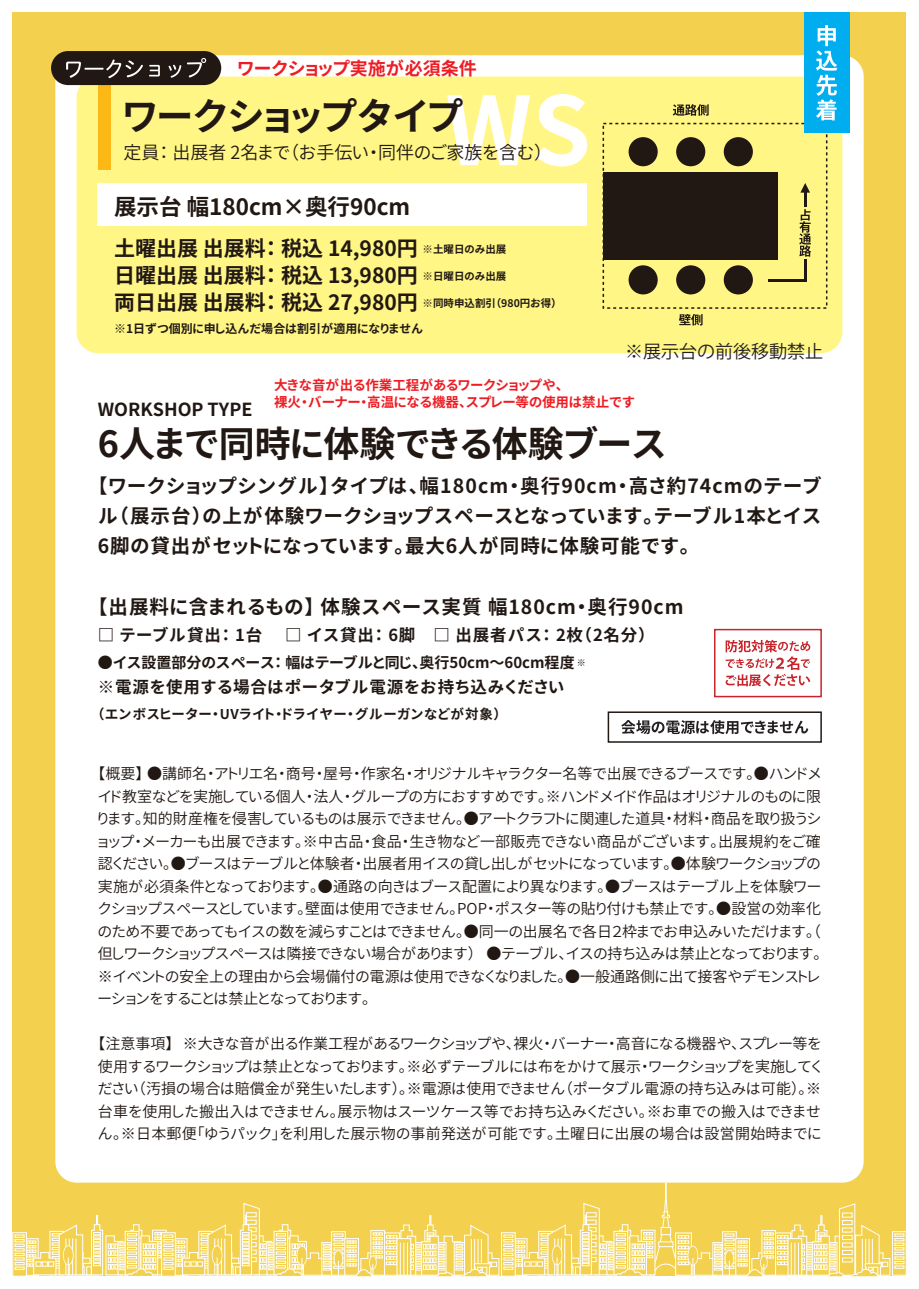
<style>
.page{position:relative;width:919px;height:1289px;background:#fff}
.page>*{position:absolute;margin:0;border:0;box-sizing:border-box;transform-origin:0 0}
.t1{font:37.5px "Gen Shin Gothic P Bold";color:#211814}
.t2{font:36px "Gen Shin Gothic P Bold";color:#211814}
.t3{font:22.5px "Gen Shin Gothic P Bold";color:#211814}
.t4{font:21px/27px "Gen Shin Gothic P Bold";color:#211814}
.t5{font:19.5px/30px "Gen Shin Gothic P Bold";letter-spacing:.05em;color:#211814;text-align:justify}
.t6{font:18px "Gen Shin Gothic P Normal";color:#211814}
.t7{font:18px "Gen Shin Gothic P Bold";color:#ee1d23}
.t8{font:18px "Gen Shin Gothic P Bold";color:#211814}
.t9{font:18px "Koz Go Pro";color:#231f20}
.t10{font:16.5px "Gen Shin Gothic P Bold";letter-spacing:.05em;color:#211814}
.t11{font:15px/22.5px "Gen Shin Gothic P Normal";letter-spacing:.01em;color:#211814;text-align:justify}
.t12{font:15px "Gen Shin Gothic P Bold";color:#211814}
.t13{font:13.5px/16.5px "Gen Shin Gothic P Bold";color:#ee1d23}
.t14{font:13.5px "Gen Shin Gothic P Bold";letter-spacing:.05em;color:#211814}
.t15{font:12px "Gen Shin Gothic P Bold";color:#211814}
.s1{font-size:9px}
</style>
<div class="page">
<div style="left:13px;top:13px;width:893px;height:1263px;background:#f3d14f"></div>
<svg style="left:12px;top:1232px;width:3px;height:44px"></svg>
<svg style="left:904px;top:1231px;width:2px;height:44px"></svg>
<svg style="left:15px;top:1182px;width:889px;height:95px"></svg>
<div style="left:55px;top:55px;width:808px;height:1127px;background:#fff;border-radius:21px"></div>
<div style="left:77px;top:77px;width:765px;height:276px;background:#fff685;border-radius:21px"></div>
<div style="left:98px;top:183px;width:489px;height:42px;background:#fff"></div>
<svg style="left:447px;top:95px;width:83px;height:70px"></svg>
<svg style="left:536px;top:94px;width:51px;height:72px"></svg>
<div style="left:98px;top:64px;width:13px;height:106px;background:#fcb814"></div>
<div style="left:51px;top:51px;width:170px;height:34px;background:#211814;border-radius:17px"></div>
<svg style="left:66px;top:59px;width:77px;height:19px"></svg>
<svg style="left:149px;top:65px;width:11px;height:11px"></svg>
<svg style="left:168px;top:65px;width:13px;height:13px"></svg>
<svg style="left:187px;top:58px;width:19px;height:19px"></svg>
<svg style="left:725px;top:639px;width:85px;height:47px"></svg>
<div style="left:714px;top:629px;width:107px;height:68px;border:2px solid #c8242b"></div>
<div style="left:603px;top:172px;width:175px;height:87px;background:#211814"></div>
<div style="left:723px;top:137px;width:29px;height:29px;background:#211814;border-radius:50%"></div>
<div style="left:628px;top:137px;width:29px;height:29px;background:#211814;border-radius:50%"></div>
<div style="left:676px;top:137px;width:29px;height:29px;background:#211814;border-radius:50%"></div>
<div style="left:723px;top:265px;width:29px;height:29px;background:#211814;border-radius:50%"></div>
<div style="left:628px;top:265px;width:29px;height:29px;background:#211814;border-radius:50%"></div>
<div style="left:676px;top:265px;width:29px;height:29px;background:#211814;border-radius:50%"></div>
<svg style="left:673px;top:104px;width:35px;height:12px"></svg>
<svg style="left:679px;top:314px;width:23px;height:11px"></svg>
<svg style="left:799px;top:209px;width:12px;height:48px"></svg>
<hr style="left:767px;top:279px;width:39px;height:3px;background:#211814">
<hr style="left:803px;top:260px;width:3px;height:22px;background:#211814">
<hr style="left:803px;top:193px;width:3px;height:14px;background:#211814">
<svg style="left:800px;top:183px;width:10px;height:10px"></svg>
<div style="left:804px;top:13px;width:45px;height:120px;background:#00aeef"></div>
<svg style="left:816px;top:25px;width:21px;height:95px"></svg>
<div style="left:607px;top:711px;width:214px;height:31px;border:2px solid #211814"></div>
<svg style="left:621px;top:720px;width:187px;height:14px"></svg>
<p class="t7" style="left:238px;top:54px;width:240px">ワークショップ実施が必須条件</p>
<h1 class="t1" style="left:123px;top:88px;width:341px">ワークショップタイプ</h1>
<p class="t6" style="left:123px;top:139px;width:421px">定員： 出展者 2名まで（お手伝い・同伴のご家族を含む）</p>
<h3 class="t3" style="left:114px;top:189px;width:297px">展示台 幅180cm×奥行90cm</h3>
<h3 class="t4" style="left:114px;top:234px;width:444px">土曜出展 出展料： 税込 14,980円 <sup>※土曜日のみ出展<br></sup>日曜出展 出展料： 税込 13,980円 <sup>※日曜日のみ出展<br></sup>両日出展 出展料： 税込 27,980円 <sup>※同時申込割引（980円お得）</sup></h3>
<p class="t15" style="left:114px;top:319px;width:310px">※1日ずつ個別に申し込んだ場合は割引が適用になりません</p>
<p class="t9" style="left:625px;top:339px;width:199px">※展示台の前後移動禁止</p>
<p class="t13" style="left:274px;top:376px;width:362px">大きな音が出る作業工程があるワークショップや、<br>裸火・バーナー・高温になる機器、スプレー等の使用は禁止です</p>
<p class="t8" style="left:98px;top:395px;width:156px">WORKSHOP TYPE</p>
<h2 class="t2" style="left:98px;top:416px;width:569px">6人まで同時に体験できる体験ブース</h2>
<h3 class="t5" style="left:98px;top:471px;width:724px">【ワークショップシングル】タイプは、幅180cm・奥行90cm・高さ約74cmのテーブル（展示台）の上が体験ワークショップスペースとなっています。テーブル1本とイス6脚の貸出がセットになっています。最大6人が同時に体験可能です。</h3>
<h3 class="t5" style="left:98px;top:591px;width:587px">【出展料に含まれるもの】 体験スペース実質 幅180cm・奥行90cm</h3>
<p class="t10" style="left:98px;top:622px;width:550px">□ テーブル貸出： 1台 　□ イス貸出： 6脚　□ 出展者パス： 2枚（2名分）</p>
<p class="t12" style="left:98px;top:651px;width:489px">●イス設置部分のスペース： 幅はテーブルと同じ、奥行50cm～60cm程度 <span class="s1">※</span></p>
<p class="t10" style="left:98px;top:674px;width:468px">※電源を使用する場合はポータブル電源をお持ち込みください</p>
<p class="t14" style="left:98px;top:704px;width:404px">（エンボスヒーター・UVライト・ドライヤー・グルーガンなどが対象）</p>
<p class="t11" style="left:98px;top:762px;width:724px">【概要】 ●講師名・アトリエ名・商号・屋号・作家名・オリジナルキャラクター名等で出展できるブースです。●ハンドメイド教室などを実施している個人・法人・グループの方におすすめです。※ハンドメイド作品はオリジナルのものに限ります。知的財産権を侵害しているものは展示できません。●アートクラフトに関連した道具・材料・商品を取り扱うショップ・メーカーも出展できます。※中古品・食品・生き物など一部販売できない商品がございます。出展規約をご確認ください。●ブースはテーブルと体験者・出展者用イスの貸し出しがセットになっています。●体験ワークショップの実施が必須条件となっております。●通路の向きはブース配置により異なります。●ブースはテーブル上を体験ワークショップスペースとしています。壁面は使用できません。POP・ポスター等の貼り付けも禁止です。●設営の効率化のため不要であってもイスの数を減らすことはできません。●同一の出展名で各日２枠までお申込みいただけます。（但しワークショップスペースは隣接できない場合があります） ●テーブル、イスの持ち込みは禁止となっております。※イベントの安全上の理由から会場備付の電源は使用できなくなりました。●一般通路側に出て接客やデモンストレーションをすることは禁止となっております。</p>
<p class="t11" style="left:98px;top:1032px;width:724px">【注意事項】 ※大きな音が出る作業工程があるワークショップや、裸火・バーナー・高音になる機器や、スプレー等を使用するワークショップは禁止となっております。※必ずテーブルには布をかけて展示・ワークショップを実施してください（汚損の場合は賠償金が発生いたします）。※電源は使用できません（ポータブル電源の持ち込みは可能）。※台車を使用した搬出入はできません。展示物はスーツケース等でお持ち込みください。※お車での搬入はできません。※日本郵便「ゆうパック」を利用した展示物の事前発送が可能です。土曜日に出展の場合は設営開始時までに</p>
</div>
